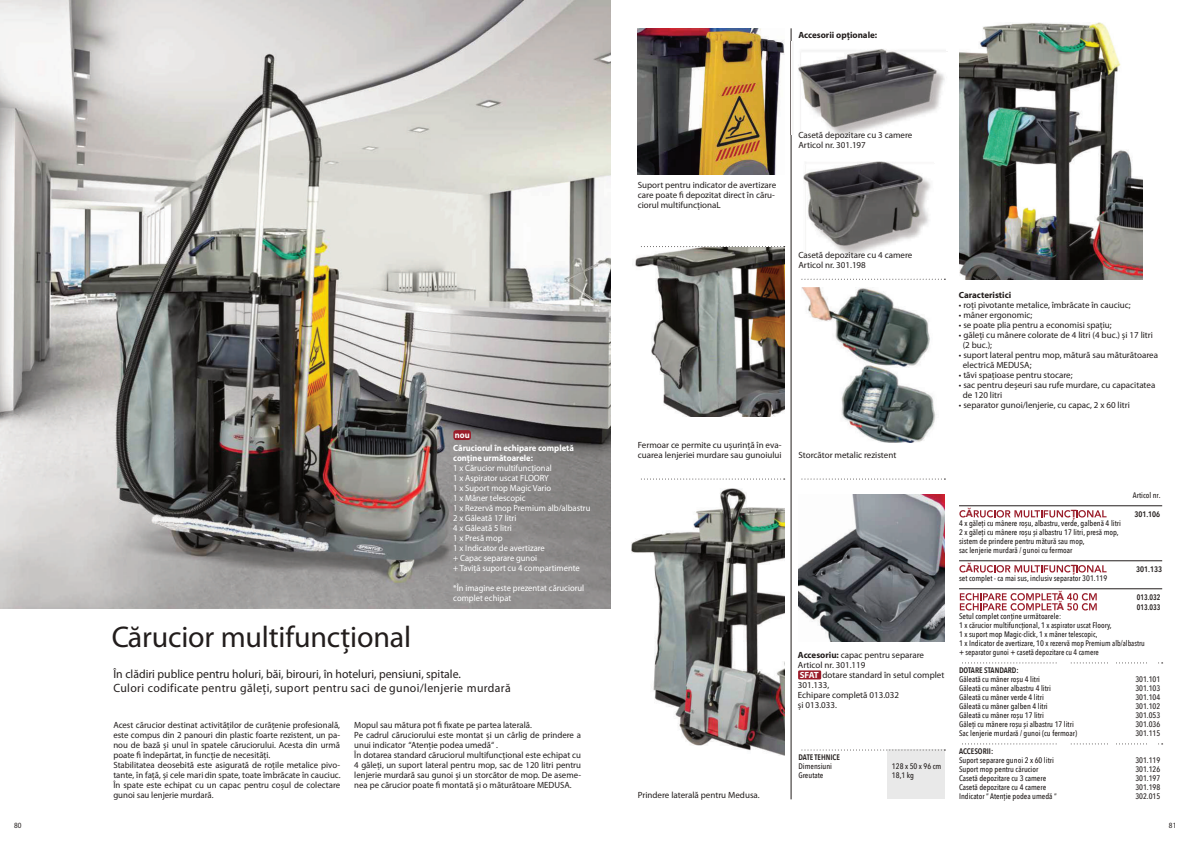
<style>
.page{position:relative;width:1191px;height:842px;background:#fff}
.page>*{position:absolute;margin:0;border:0;box-sizing:border-box;transform-origin:0 0}
.t1{font:30px "Myriad Pro";letter-spacing:-.005em;color:#221d1c}
.t2{font:12px/14.4px "Myriad Pro";letter-spacing:.02em;color:#221d1c}
.t3{font:700 10px "Arial";color:#9a1c29}
.t4{font:9px/10px "Myriad Pro";color:#221d1c}
.t5{font:9px/10px "Myriad Pro";color:#fff;scale:.95 1}
.t6{font:700 9px/12.8px "Myriad Pro";color:#fff;scale:.95 1}
.t7{font:700 9px "Myriad Pro";color:#221d1c}
.t8{font:500 8px/9px "Avenir Next Condensed";color:#221d1c}
.t9{font:600 8px "Avenir Next Condensed";color:#221d1c}
.t10{font:600 8px "Avenir Next Condensed";color:#221d1c;scale:.9 1}
.t11{font:500 8px "Avenir Next Condensed";letter-spacing:.095em;color:#221d1c}
.t12{font:8px "Myriad Pro";color:#221d1c;scale:.9 1}
.s1{font-weight:700}
.s2{font-weight:700;color:#fff}
</style>
<div class="page">
<img style="left:0;top:0;width:610px;height:609px">
<img style="left:960px;top:22px;width:182px;height:257px">
<img style="left:635px;top:248px;width:149px;height:168px">
<img style="left:802px;top:287px;width:135px;height:156px">
<img style="left:631px;top:488px;width:153px;height:268px">
<div style="left:798px;top:670px;width:23px;height:9px;background:#9a1c29"></div>
<div style="left:887px;top:749px;width:58px;height:50px;background:#e9e9e9"></div>
<img style="left:638px;top:28px;width:146px;height:147px">
<img style="left:798px;top:495px;width:146px;height:146px">
<hr style="left:959px;top:506px;width:203px;height:1px;background:#221d1c">
<hr style="left:959px;top:561px;width:203px;height:1px;background:#221d1c">
<hr style="left:959px;top:589px;width:203px;height:1px;background:#221d1c">
<svg style="left:965px;top:662px;width:198px;height:1px"></svg>
<svg style="left:965px;top:743px;width:198px;height:1px"></svg>
<svg style="left:802px;top:750px;width:143px;height:1px"></svg>
<hr style="left:791px;top:28px;width:1px;height:771px;background:#221d1c">
<svg style="left:641px;top:246px;width:144px;height:1px"></svg>
<svg style="left:641px;top:479px;width:144px;height:1px"></svg>
<svg style="left:802px;top:279px;width:143px;height:1px"></svg>
<img style="left:791px;top:42px;width:154px;height:93px">
<img style="left:804px;top:162px;width:127px;height:93px">
<div style="left:453px;top:430px;width:18px;height:10px;background:#9a1c29;border-radius:3px"></div>
<svg style="left:959px;top:510px;width:7px;height:8px"></svg>
<svg style="left:974px;top:510px;width:133px;height:8px"></svg>
<svg style="left:959px;top:565px;width:7px;height:8px"></svg>
<svg style="left:974px;top:565px;width:133px;height:8px"></svg>
<svg style="left:960px;top:593px;width:98px;height:18px"></svg>
<svg style="left:1067px;top:593px;width:30px;height:18px"></svg>
<svg style="left:802px;top:479px;width:143px;height:1px"></svg>
<p class="t7" style="left:798px;top:32px;width:80px">Accesorii opționale:</p>
<h1 class="t1" style="left:112px;top:624px;width:301px">Cărucior multifuncțional</h1>
<p class="t6" style="left:453px;top:430px;width:128px">nou<br>Căruciorul în echipare completă</p>
<p class="t6" style="left:453px;top:452px;width:85px">conține următoarele:</p>
<p class="t5" style="left:453px;top:464px;width:146px">1 x Cărucior multifuncțional<br>1 x Aspirator uscat FLOORY<br>1 x Suport mop Magic Vario<br>1 x Mâner telescopic<br>1 x Rezervă mop Premium alb/albastru<br>2 x Găleată 17 litri<br>4 x Găleată 5 litri<br>1 x Presă mop<br>1 x Indicator de avertizare<br>+ Capac separare gunoi<br>+ Taviță suport cu 4 compartimente</p>
<p class="t5" style="left:453px;top:584px;width:139px">*În imagine este prezentat căruciorul complet echipat</p>
<h2 class="t2" style="left:113px;top:668px;width:399px">În clădiri publice pentru holuri, băi, birouri, în hoteluri, pensiuni, spitale.<br>Culori codificate pentru găleți, suport pentru saci de gunoi/lenjerie murdară</h2>
<p class="t4" style="left:113px;top:721px;width:229px">Acest cărucior destinat activităților de curățenie profesională, este compus din 2 panouri din plastic foarte rezistent, un pa&shy;nou de bază și unul în spatele căruciorului. Acesta din urmă poate fi îndepărtat, în funcție de necesități.<br>Stabilitatea deosebită este asigurată de roțile metalice pivo&shy;tante, în față, și cele mari din spate, toate îmbrăcate în cauciuc.<br>În spate este echipat cu un capac pentru coșul de colectare gunoi sau lenjerie murdară.</p>
<p class="t4" style="left:354px;top:721px;width:228px">Mopul sau mătura pot fi fixate pe partea laterală.<br>Pe cadrul căruciorului este montat și un cârlig de prindere a unui indicator “Atenție podea umedă“ .<br>În dotarea standard căruciorul multifuncțional este echipat cu 4 găleți, un suport lateral pentru mop, sac de 120 litri pentru lenjerie murdară sau gunoi și un storcător de mop. De aseme&shy;nea pe cărucior poate fi montată și o măturătoare MEDUSA.</p>
<p class="t4" style="left:638px;top:181px;width:140px">Suport pentru indicator de avertizare care poate fi depozitat direct în căru&shy;ciorul multifuncționaL</p>
<p class="t4" style="left:798px;top:131px;width:116px">Casetă depozitare cu 3 camere<br>Articol nr. 301.197</p>
<p class="t4" style="left:798px;top:251px;width:116px">Casetă depozitare cu 4 camere<br>Articol nr. 301.198</p>
<p class="t4" style="left:638px;top:441px;width:145px">Fermoar ce permite cu ușurință în eva&shy;cuarea lenjeriei murdare sau gunoiului</p>
<p class="t4" style="left:798px;top:451px;width:99px">Storcător metalic rezistent</p>
<p class="t4" style="left:798px;top:651px;width:148px"><span class="s1">Accesoriu:</span> capac pentru separare<br>Articol nr. 301.119<br><span class="s2">SFAT</span> dotare standard în setul complet<br>301.133,<br>Echipare completă 013.032<br>și 013.033.</p>
<p class="t4" style="left:638px;top:791px;width:123px">Prindere laterală pentru Medusa.</p>
<p class="t9" style="left:798px;top:752px;width:43px">DATE TEHNICE</p>
<p class="t8" style="left:798px;top:762px;width:35px">Dimensiuni</p>
<p class="t11" style="left:892px;top:761px;width:51px">128x50x96cm</p>
<p class="t8" style="left:798px;top:771px;width:26px">Greutate</p>
<p class="t8" style="left:892px;top:771px;width:24px">18,1 kg</p>
<p class="t7" style="left:959px;top:292px;width:54px">Caracteristici</p>
<p class="t4" style="left:959px;top:301px;width:173px">• roți pivotante metalice, îmbrăcate în cauciuc;</p>
<p class="t4" style="left:959px;top:311px;width:75px">• mâner ergonomic;</p>
<p class="t4" style="left:959px;top:321px;width:154px">• se poate plia pentru a economisi spațiu;</p>
<p class="t4" style="left:963px;top:331px;width:192px;text-indent:-4px">• găleți cu mânere colorate de 4 litri (4 buc.) și 17 litri (2 buc.);</p>
<p class="t4" style="left:963px;top:351px;width:197px;text-indent:-4px">• suport lateral pentru mop, mătură sau măturătoarea electrică MEDUSA;</p>
<p class="t4" style="left:959px;top:371px;width:115px">• tăvi spațioase pentru stocare;</p>
<p class="t4" style="left:963px;top:381px;width:194px;text-indent:-4px">• sac pentru deșeuri sau rufe murdare, cu capacitatea de 120 litri</p>
<p class="t4" style="left:959px;top:401px;width:173px">• separator gunoi/lenjerie, cu capac, 2 x 60 litri</p>
<p class="t8" style="left:1133px;top:491px;width:29px">Articol nr.</p>
<p class="t3" style="left:966px;top:510px;width:9px">Ă</p>
<p class="t3" style="left:1071px;top:510px;width:8px">Ț</p>
<p class="t9" style="left:1134px;top:509px;width:27px">301.106</p>
<p class="t8" style="left:959px;top:519px;width:163px">4 x găleți cu mânere roșu, albastru, verde, galbenă 4 litri 2 x găleți cu mânere roșu și albastru 17 litri, presă mop, sistem de prindere pentru mătură sau mop,<br>sac lenjerie murdară / gunoi cu fermoar</p>
<p class="t3" style="left:966px;top:565px;width:9px">Ă</p>
<p class="t3" style="left:1071px;top:565px;width:8px">Ț</p>
<p class="t9" style="left:1136px;top:564px;width:27px">301.133</p>
<p class="t8" style="left:959px;top:574px;width:150px">set complet - ca mai sus, inclusiv separator 301.119</p>
<p class="t3" style="left:1057px;top:593px;width:9px">Ă</p>
<p class="t10" style="left:1137px;top:592px;width:27px">013.032</p>
<p class="t3" style="left:1057px;top:603px;width:9px">Ă</p>
<p class="t10" style="left:1137px;top:602px;width:27px">013.033</p>
<p class="t8" style="left:959px;top:612px;width:187px">Setul complet conține următoarele:<br>1 x cărucior multifuncțional, 1 x aspirator uscat Floory,<br>1 x suport mop Magic-click, 1 x mâner telescopic,<br>1 x Indicator de avertizare, 10 x rezervă mop Premium alb/albastru + separator gunoi + casetă depozitare cu 4 camere</p>
<p class="t9" style="left:959px;top:665px;width:61px">DOTARE STANDARD:</p>
<p class="t8" style="left:959px;top:675px;width:83px">Găleată cu mâner roșu 4 litri</p>
<p class="t8" style="left:1135px;top:675px;width:26px">301.101</p>
<p class="t8" style="left:959px;top:684px;width:93px">Găleată cu mâner albastru 4 litri</p>
<p class="t8" style="left:1135px;top:684px;width:26px">301.103</p>
<p class="t8" style="left:959px;top:693px;width:86px">Găleată cu mâner verde 4 litri</p>
<p class="t8" style="left:1135px;top:693px;width:26px">301.104</p>
<p class="t8" style="left:959px;top:702px;width:90px">Găleată cu mâner galben 4 litri</p>
<p class="t8" style="left:1135px;top:702px;width:26px">301.102</p>
<p class="t8" style="left:959px;top:711px;width:86px">Găleată cu mâner roșu 17 litri</p>
<p class="t8" style="left:1135px;top:711px;width:26px">301.053</p>
<p class="t8" style="left:959px;top:720px;width:116px">Găleți cu mânere roșu și albastru 17 litri</p>
<p class="t8" style="left:1135px;top:720px;width:26px">301.036</p>
<p class="t8" style="left:959px;top:729px;width:120px">Sac lenjerie murdară / gunoi (cu fermoar)</p>
<p class="t8" style="left:1135px;top:729px;width:26px">301.115</p>
<p class="t9" style="left:959px;top:746px;width:36px">ACCESORII:</p>
<p class="t8" style="left:959px;top:756px;width:96px">Suport separare gunoi 2 x 60 litri</p>
<p class="t8" style="left:1135px;top:756px;width:26px">301.119</p>
<p class="t8" style="left:959px;top:765px;width:81px">Suport mop pentru cărucior</p>
<p class="t8" style="left:1135px;top:765px;width:26px">301.126</p>
<p class="t8" style="left:959px;top:774px;width:89px">Casetă depozitare cu 3 camere</p>
<p class="t8" style="left:1135px;top:774px;width:26px">301.197</p>
<p class="t8" style="left:959px;top:783px;width:89px">Casetă depozitare cu 4 camere</p>
<p class="t8" style="left:1135px;top:783px;width:26px">301.198</p>
<p class="t8" style="left:959px;top:792px;width:99px">Indicator “ Atenție podea umedă “</p>
<p class="t8" style="left:1135px;top:792px;width:26px">302.015</p>
<p class="t12" style="left:14px;top:822px;width:10px">80</p>
<p class="t12" style="left:1169px;top:822px;width:10px">81</p>
</div>
